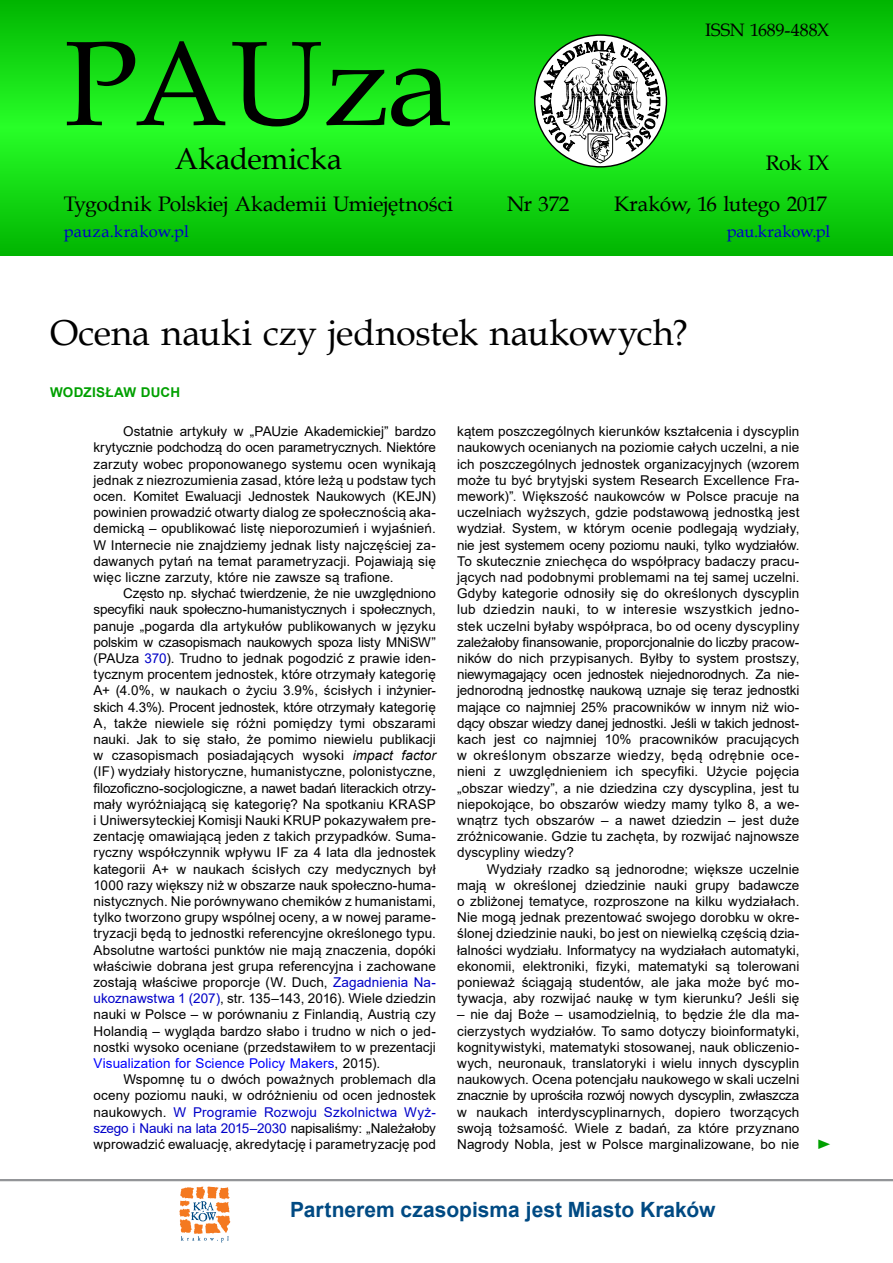
<style>
.page{position:relative;width:893px;height:1263px;background:#fff}
.page>*{position:absolute;margin:0;border:0;box-sizing:border-box;transform-origin:0 0}
.t1{font:120px "Book Antiqua";letter-spacing:-.01em;color:#000}
.t2{font:36px "Book Antiqua";letter-spacing:-.005em;color:#000}
.t3{font:30px "Book Antiqua";color:#000}
.t4{font:21px/41.4px "Book Antiqua";letter-spacing:-.01em;color:#000;text-align:right}
.t5{font:700 21px "Arial";color:#004a83}
.t6{font:18px "Book Antiqua";letter-spacing:-.005em;color:#000}
.t7{font:16.5px "Book Antiqua";letter-spacing:.005em;color:#0000c8}
.t8{font:13.5px/16.2px "Arial";letter-spacing:.005em;color:#000;text-align:justify}
.t9{font:700 13.5px "Arial";letter-spacing:.01em;color:#00a000}
.t10{font:13.5px "Times New Roman";color:#00a000;scale:1.22 1}
.s1{color:#0000c8}
.s2{font-style:italic}
.s3{color:#00f}
</style>
<div class="page">
<hr style="left:0;top:1179px;width:893px;height:2px;background:#939598">
<svg style="left:179px;top:1186px;width:51px;height:56px"></svg>
<svg style="left:0;top:0;width:893px;height:255px;background:#13d813"></svg>
<svg style="left:535px;top:35px;width:131px;height:132px"></svg>
<svg style="left:540px;top:32px;width:120px;height:131px"></svg>
<h1 class="t1" style="left:64px;top:1px;width:390px">PAUza</h1>
<h3 class="t3" style="left:175px;top:138px;width:169px">Akademicka</h3>
<h3 class="t4" style="left:64px;top:183px;width:391px">Tygodnik Polskiej Akademii Umiejętności</h3>
<h3 class="t4" style="left:507px;top:183px;width:64px">Nr 372</h3>
<h3 class="t6" style="left:705px;top:18px;width:126px">ISSN 1689-488X</h3>
<h3 class="t4" style="left:614px;top:141px;width:217px">Rok IX<br>Kraków, 16 lutego 2017</h3>
<p class="t7" style="left:64px;top:220px;width:127px">pauza.krakow.pl</p>
<p class="t7" style="left:727px;top:219px;width:105px">pau.krakow.pl</p>
<h2 class="t2" style="left:50px;top:308px;width:639px">Ocena nauki czy jednostek naukowych?</h2>
<p class="t9" style="left:50px;top:383px;width:131px">WODZISŁAW DUCH</p>
<p class="t8" style="left:94px;top:423px;width:344px;text-indent:30px">Ostatnie artykuły w „PAUzie Akademickiej” bardzo krytycznie podchodzą do ocen parametrycznych. Niektóre zarzuty wobec proponowanego systemu ocen wynikają jednak z niezrozumienia zasad, które leżą u podstaw tych ocen. Komitet Ewaluacji Jednostek Naukowych (KEJN) powinien prowadzić otwarty dialog ze społecznością aka&shy;demicką – opublikować listę nieporozumień i wyjaśnień.<br>W Internecie nie znajdziemy jednak listy najczęściej za&shy;dawanych pytań na temat parametryzacji. Pojawiają się więc liczne zarzuty, które nie zawsze są trafione.</p>
<p class="t8" style="left:94px;top:585px;width:344px;text-indent:30px">Często np. słychać twierdzenie, że nie uwzględniono specyfiki nauk społeczno-humanistycznych i społecznych, panuje „pogarda dla artykułów publikowanych w języku polskim w czasopismach naukowych spoza listy MNiSW” (PAUza <span class="s1">370</span>). Trudno to jednak pogodzić z prawie iden&shy;tycznym procentem jednostek, które otrzymały kategorię A+ (4.0%, w naukach o życiu 3.9%, ścisłych i inżynier&shy;skich 4.3%). Procent jednostek, które otrzymały kategorię A, także niewiele się różni pomiędzy tymi obszarami nauki. Jak to się stało, że pomimo niewielu publikacji w czasopismach posiadających wysoki <span class="s2">impact factor </span>(IF) wydziały historyczne, humanistyczne, polonistyczne, filozoficzno-socjologiczne, a nawet badań literackich otrzy&shy;mały wyróżniającą się kategorię? Na spotkaniu KRASP i Uniwersyteckiej Komisji Nauki KRUP pokazywałem pre&shy;zentację omawiającą jeden z takich przypadków. Suma&shy;ryczny współczynnik wpływu IF za 4 lata dla jednostek kategorii A+ w naukach ścisłych czy medycznych był 1000 razy większy niż w obszarze nauk społeczno-huma&shy;nistycznych. Nie porównywano chemików z humanistami, tylko tworzono grupy wspólnej oceny, a w nowej parame&shy;tryzacji będą to jednostki referencyjne określonego typu.<br>Absolutne wartości punktów nie mają znaczenia, dopóki właściwie dobrana jest grupa referencyjna i zachowane zostają właściwe proporcje (W. Duch, <span class="s1">Zagadnienia Na&shy;ukoznawstwa 1 (207)</span>, str. 135–143, 2016). Wiele dziedzin nauki w Polsce – w porównaniu z Finlandią, Austrią czy Holandią – wygląda bardzo słabo i trudno w nich o jed&shy;nostki wysoko oceniane (przedstawiłem to w prezentacji <span class="s3">Visualization for Science Policy Makers</span>, 2015).</p>
<p class="t8" style="left:94px;top:1071px;width:344px;text-indent:30px">Wspomnę tu o dwóch poważnych problemach dla oceny poziomu nauki, w odróżnieniu od ocen jednostek naukowych. <span class="s1">W Programie Rozwoju Szkolnictwa Wyż&shy;szego i Nauki na lata 2015–2030</span> napisaliśmy: „Należałoby wprowadzić ewaluację, akredytację i parametryzację pod</p>
<p class="t8" style="left:457px;top:423px;width:344px">kątem poszczególnych kierunków kształcenia i dyscyplin naukowych ocenianych na poziomie całych uczelni, a nie ich poszczególnych jednostek organizacyjnych (wzorem może tu być brytyjski system Research Excellence Fra&shy;mework)”. Większość naukowców w Polsce pracuje na uczelniach wyższych, gdzie podstawową jednostką jest wydział. System, w którym ocenie podlegają wydziały, nie jest systemem oceny poziomu nauki, tylko wydziałów.<br>To skutecznie zniechęca do współpracy badaczy pracu&shy;jących nad podobnymi problemami na tej samej uczelni.<br>Gdyby kategorie odnosiły się do określonych dyscyplin lub dziedzin nauki, to w interesie wszystkich jedno&shy;stek uczelni byłaby współpraca, bo od oceny dyscypliny zależałoby finansowanie, proporcjonalnie do liczby pracow&shy;ników do nich przypisanych. Byłby to system prostszy, niewymagający ocen jednostek niejednorodnych. Za nie&shy;jednorodną jednostkę naukową uznaje się teraz jednostki mające co najmniej 25% pracowników w innym niż wio&shy;dący obszar wiedzy danej jednostki. Jeśli w takich jednost&shy;kach jest co najmniej 10% pracowników pracujących w określonym obszarze wiedzy, będą odrębnie oce&shy;nieni z uwzględnieniem ich specyfiki. Użycie pojęcia „obszar wiedzy”, a nie dziedzina czy dyscyplina, jest tu niepokojące, bo obszarów wiedzy mamy tylko 8, a we&shy;wnątrz tych obszarów – a nawet dziedzin – jest duże zróżnicowanie. Gdzie tu zachęta, by rozwijać najnowsze dyscypliny wiedzy?</p>
<p class="t8" style="left:457px;top:861px;width:344px;text-indent:30px">Wydziały rzadko są jednorodne; większe uczelnie mają w określonej dziedzinie nauki grupy badawcze o zbliżonej tematyce, rozproszone na kilku wydziałach.<br>Nie mogą jednak prezentować swojego dorobku w okre&shy;ślonej dziedzinie nauki, bo jest on niewielką częścią dzia&shy;łalności wydziału. Informatycy na wydziałach automatyki, ekonomii, elektroniki, fizyki, matematyki są tolerowani ponieważ ściągają studentów, ale jaka może być mo&shy;tywacja, aby rozwijać naukę w tym kierunku? Jeśli się</p>
<p class="t8" style="left:457px;top:1006px;width:344px">– nie daj Boże – usamodzielnią, to będzie źle dla ma&shy;cierzystych wydziałów. To samo dotyczy bioinformatyki, kognitywistyki, matematyki stosowanej, nauk obliczenio&shy;wych, neuronauk, translatoryki i wielu innych dyscyplin naukowych. Ocena potencjału naukowego w skali uczelni znacznie by uprościła rozwój nowych dyscyplin, zwłaszcza w naukach interdyscyplinarnych, dopiero tworzących swoją tożsamość. Wiele z badań, za które przyznano Nagrody Nobla, jest w Polsce marginalizowane, bo nie</p>
<p class="t10" style="left:816px;top:1135px;width:15px">►</p>
<h3 class="t5" style="left:290px;top:1194px;width:427px">Partnerem czasopisma jest Miasto Kraków</h3>
</div>
